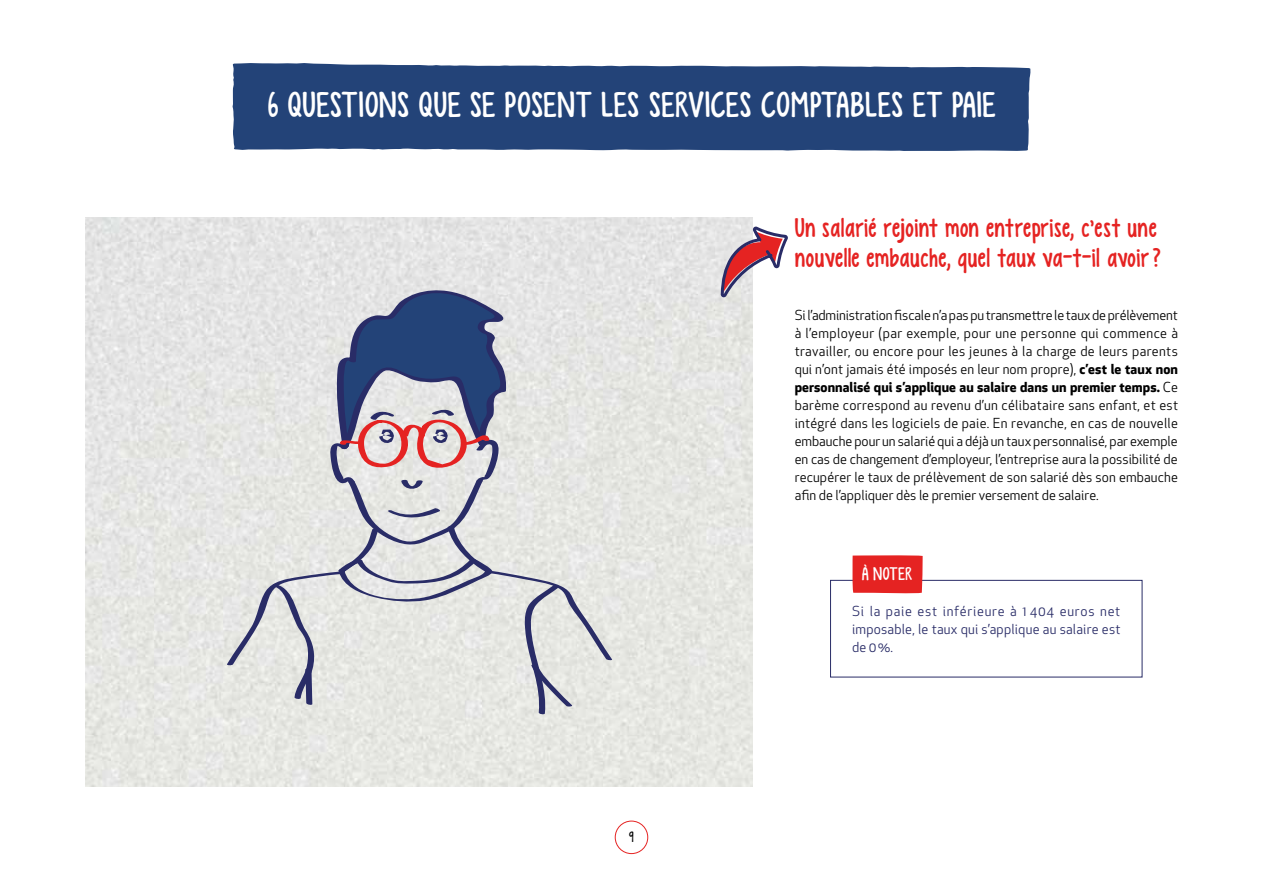
<style>
.page{position:relative;width:1263px;height:893px;background:#fff}
.page>*{position:absolute;margin:0;border:0;box-sizing:border-box;transform-origin:0 0}
.t1{font:36px "KG Empireof Dirt";letter-spacing:.025em;color:#fff}
.t2{font:27px/30px "KG Empireof Dirt";letter-spacing:.015em;color:#e52322}
.t3{font:18.3px "KG Empireof Dirt";letter-spacing:.035em;color:#fff}
.t4{font:15px "KG Empireof Dirt";color:#000}
.t5{font:13.5px/18px "Apex New";color:#000;text-align:justify}
.t6{font:13.5px/18px "Apex New";letter-spacing:.015em;color:#292c67;text-align:justify}
.s1{font-weight:700}
</style>
<div class="page">
<img style="left:85px;top:218px;width:667px;height:569px">
<div style="left:615px;top:821px;width:33px;height:33px;border:1px solid #e52322;border-radius:50%"></div>
<div style="left:830px;top:580px;width:312px;height:97px;border:1px solid #292c67"></div>
<svg style="left:852px;top:555px;width:71px;height:39px;background:#e62f2e"></svg>
<svg style="left:226px;top:288px;width:387px;height:427px;background:#cdced2"></svg>
<svg style="left:719px;top:224px;width:69px;height:320px"></svg>
<div style="left:232px;top:63px;width:798px;height:88px;background:#234378"></div>
<h1 class="t1" style="left:268px;top:84px;width:729px">6 QUESTIONS QUE SE POSENT LES SERVICES COMPTABLES ET PAIE</h1>
<h2 class="t2" style="left:795px;top:213px;width:367px">Un salarié rejoint mon entreprise, c’est une nouvelle embauche, quel taux va-t-il avoir?</h2>
<p class="t5" style="left:795px;top:306px;width:385px">Si l’administration fiscale n’a pas pu transmettre le taux de prélèvement à l’employeur (par exemple, pour une personne qui commence à travailler, ou encore pour les jeunes à la charge de leurs parents qui n’ont jamais été imposés en leur nom propre), <span class="s1">c’est le taux non personnalisé qui s’applique au salaire dans un premier temps.</span> Ce barème correspond au revenu d’un célibataire sans enfant, et est intégré dans les logiciels de paie. En revanche, en cas de nouvelle embauche pour un salarié qui a déjà un taux personnalisé, par exemple en cas de changement d’employeur, l’entreprise aura la possibilité de recupérer le taux de prélèvement de son salarié dès son embauche afin de l’appliquer dès le premier versement de salaire.</p>
<h3 class="t3" style="left:862px;top:563px;width:52px">À NOTER</h3>
<p class="t4" style="left:629px;top:828px;width:6px">9</p>
<p class="t6" style="left:852px;top:602px;width:270px">Si la paie est inférieure à 1 404 euros net imposable, le taux qui s’applique au salaire est de 0 %.</p>
</div>
